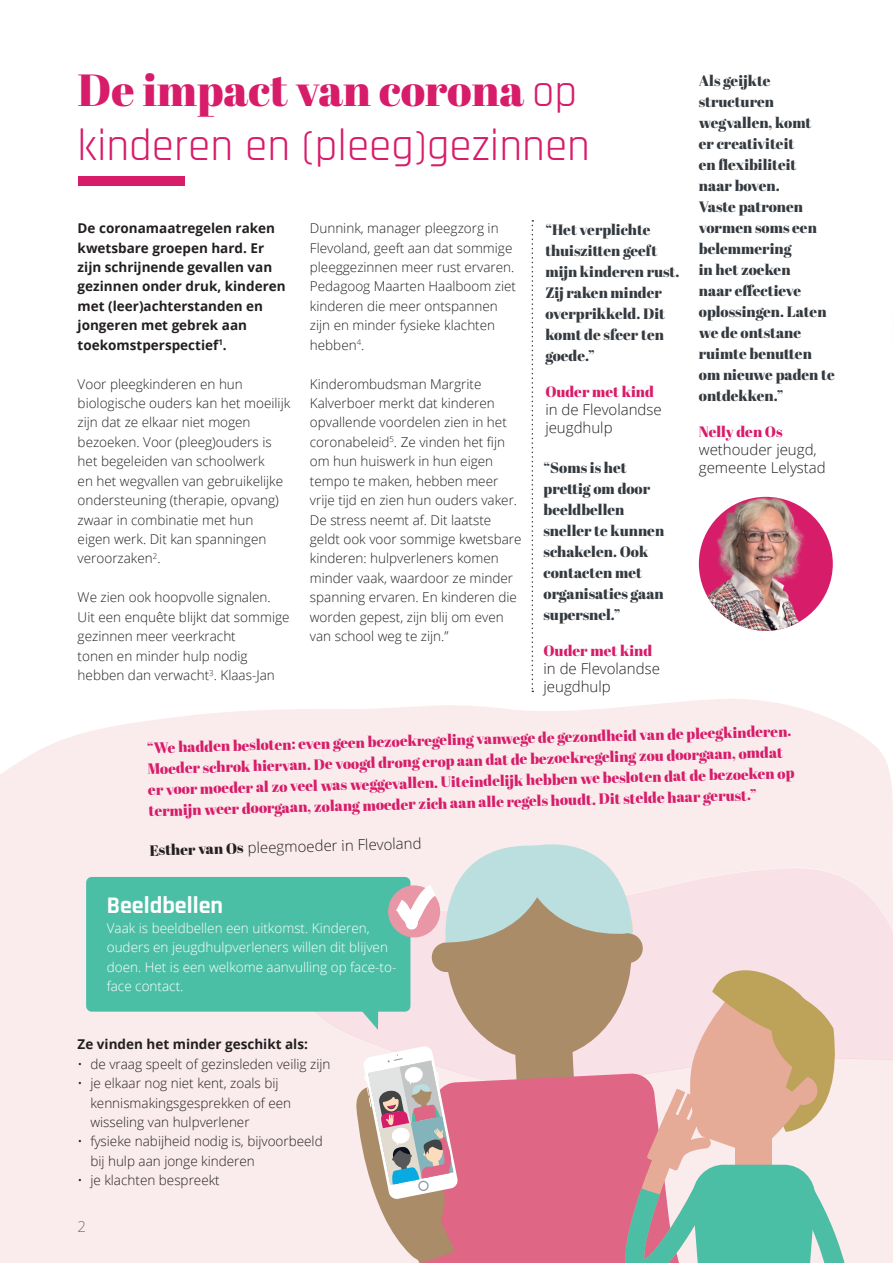
<style>
.page{position:relative;width:893px;height:1263px;background:#fff}
.page>*{position:absolute;margin:0;border:0;box-sizing:border-box;transform-origin:0 0}
.t1{font:45px "Rajdhani";color:#d71c69}
.t2{font:45px "Abril Fatface";color:#d71c69}
.t3{font:700 24px "Rajdhani";color:#fff}
.t4{font:15px/21px "Abril Fatface";color:#343a3f}
.t5{font:15px/21px "Abril Fatface";color:#d71c69}
.t6{font:300 15px/18px "Open Sans";color:#231f20}
.t7{font:300 13.5px/19.5px "Open Sans";color:#231f20}
.t8{font:700 13.5px/19.5px "Open Sans";color:#231f20}
.t9{font:300 13.5px/19.5px "Open Sans";color:#fff}
.s1{font-family:"Rajdhani"}
.s2{font-family:"Abril Fatface";font-weight:400}
</style>
<div class="page">
<div style="left:0;top:699px;width:893px;height:564px;background:#faebed"></div>
<svg style="left:532px;top:220px;width:1px;height:472px"></svg>
<img style="left:699px;top:497px;width:134px;height:134px;border-radius:67px">
<svg style="left:295px;top:868px;width:598px;height:219px;background:#f9e6ea"></svg>
<div style="left:86px;top:877px;width:324px;height:135px;background:#4bbfa5;border-radius:6px"></div>
<svg style="left:355px;top:829px;width:513px;height:434px;background:#d1b8b5"></svg>
<div style="left:78px;top:176px;width:107px;height:10px;background:#d71c69"></div>
<h1 class="t2" style="left:78px;top:58px;width:501px">De impact van corona <span class="s1">op</span></h1>
<h1 class="t1" style="left:78px;top:120px;width:514px">kinderen en (pleeg)gezinnen</h1>
<p class="t8" style="left:78px;top:218px;width:209px">De coronamaatregelen raken kwetsbare groepen hard. Er zijn schrijnende gevallen van gezinnen onder druk, kinderen met (leer)achterstanden en jongeren met gebrek aan toekomstperspectief<sup>1</sup>.</p>
<p class="t7" style="left:78px;top:374px;width:214px">Voor pleegkinderen en hun biologische ouders kan het moeilijk zijn dat ze elkaar niet mogen bezoeken. Voor (pleeg)ouders is het begeleiden van schoolwerk<br>en het wegvallen van gebruikelijke ondersteuning (therapie, opvang) zwaar in combinatie met hun<br>eigen werk. Dit kan spanningen veroorzaken<sup>2</sup>.</p>
<p class="t7" style="left:78px;top:587px;width:213px">We zien ook hoopvolle signalen.<br>Uit een enquête blijkt dat sommige gezinnen meer veerkracht<br>tonen en minder hulp nodig hebben dan verwacht<sup>3</sup>. Klaas-Jan</p>
<p class="t7" style="left:310px;top:218px;width:208px">Dunnink, manager pleegzorg in<br>Flevoland, geeft aan dat sommige pleeggezinnen meer rust ervaren.<br>Pedagoog Maarten Haalboom ziet kinderen die meer ontspannen zijn en minder fysieke klachten hebben<sup>4</sup>.</p>
<p class="t7" style="left:310px;top:374px;width:213px">Kinderombudsman Margrite<br>Kalverboer merkt dat kinderen opvallende voordelen zien in het coronabeleid<sup>5</sup>. Ze vinden het fijn om hun huiswerk in hun eigen tempo te maken, hebben meer vrije tijd en zien hun ouders vaker.<br>De stress neemt af. Dit laatste geldt ook voor sommige kwetsbare kinderen: hulpverleners komen minder vaak, waardoor ze minder spanning ervaren. En kinderen die worden gepest, zijn blij om even van school weg te zijn.”</p>
<p class="t4" style="left:545px;top:219px;width:136px">“Het verplichte thuiszitten geeft mijn kinderen rust.<br>Zij raken minder overprikkeld. Dit komt de sfeer ten goede.”</p>
<p class="t5" style="left:545px;top:381px;width:110px">Ouder met kind</p>
<p class="t6" style="left:545px;top:400px;width:118px">in de Flevolandse jeugdhulp</p>
<p class="t4" style="left:544px;top:457px;width:122px">“Soms is het prettig om door beeldbellen sneller te kunnen schakelen. Ook contacten met organisaties gaan supersnel.”</p>
<p class="t5" style="left:544px;top:640px;width:110px">Ouder met kind</p>
<p class="t6" style="left:544px;top:659px;width:118px">in de Flevolandse jeugdhulp</p>
<p class="t4" style="left:699px;top:69px;width:138px">Als geijkte structuren wegvallen, komt<br>er creativiteit<br>en flexibiliteit<br>naar boven.<br>Vaste patronen vormen soms een belemmering<br>in het zoeken<br>naar effectieve oplossingen. Laten we de ontstane ruimte benutten om nieuwe paden te ontdekken.”</p>
<p class="t5" style="left:699px;top:420px;width:85px">Nelly den Os</p>
<p class="t6" style="left:699px;top:440px;width:128px">wethouder jeugd, gemeente Lelystad</p>
<p class="t5" style="left:146px;top:740px;width:648px;rotate:-2deg">“We hadden besloten: even geen bezoekregeling vanwege de gezondheid van de pleegkinderen.<br>Moeder schrok hiervan. De voogd drong erop aan dat de bezoekregeling zou doorgaan, omdat er voor moeder al zo veel was weggevallen. Uiteindelij k hebben we besloten dat de bezoeken op termij n weer doorgaan, zolang moeder zich aan alle regels houdt. Dit stelde haar gerust.”</p>
<p class="t6" style="left:149px;top:842px;width:273px;rotate:-2deg"><span class="s2">Esther van Os</span> pleegmoeder in Flevoland</p>
<h2 class="t3" style="left:107px;top:891px;width:118px">Beeldbellen</h2>
<p class="t9" style="left:107px;top:918px;width:291px">Vaak is beeldbellen een uitkomst. Kinderen, ouders en jeugdhulpverleners willen dit blijven doen. Het is een welkome aanvulling op face-to&shy;face contact.</p>
<p class="t8" style="left:78px;top:1034px;width:232px">Ze vinden het minder geschikt als:</p>
<p class="t7" style="left:78px;top:1054px;width:254px">• de vraag speelt of gezinsleden veilig zijn</p>
<p class="t7" style="left:90px;top:1073px;width:202px;text-indent:-13px">• je elkaar nog niet kent, zoals bij kennismakingsgesprekken of een wisseling van hulpverlener</p>
<p class="t7" style="left:90px;top:1131px;width:234px;text-indent:-13px">• fysieke nabijheid nodig is, bijvoorbeeld bij hulp aan jonge kinderen</p>
<p class="t7" style="left:78px;top:1170px;width:144px">• je klachten bespreekt</p>
<p class="t6" style="left:78px;top:1217px;width:10px">2</p>
</div>
